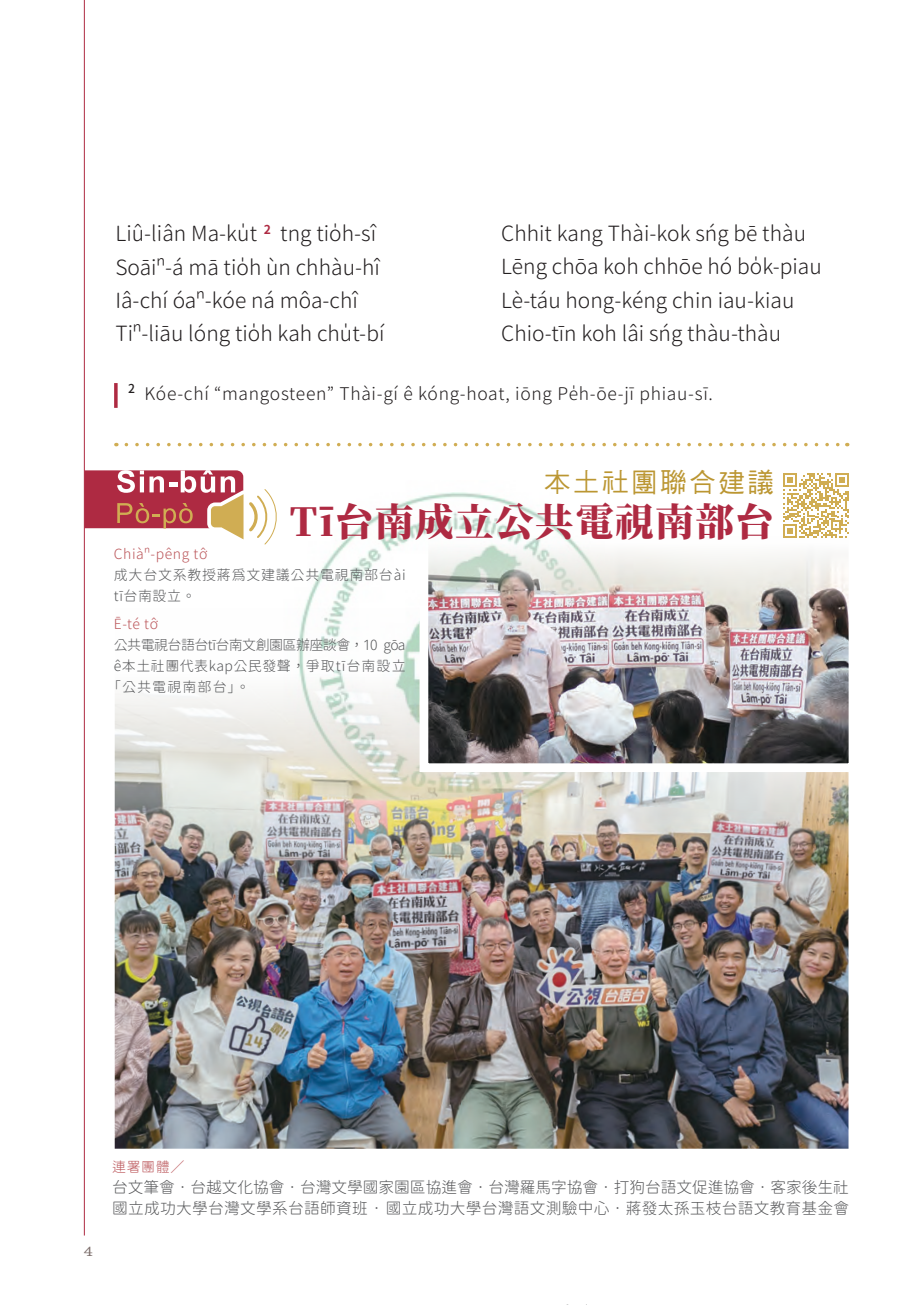
<style>
.page{position:relative;width:918px;height:1305px;background:#fff}
.page>*{position:absolute;margin:0;border:0;box-sizing:border-box;transform-origin:0 0}
.t1{font:38.5px "Gen Yo Min TW H";letter-spacing:.04em;color:#ae2a42}
.t2{font:26.43px "DF Hei Md HK BF";letter-spacing:.1em;color:#bb9632}
.t3{font:21px/33.2px "Gen Sen Rounded TW L";color:#231f20}
.t4{font:17.5px "Gen Sen Rounded TW L";letter-spacing:.04em;color:#231f20}
.t5{font:15.75px/21px "Gen Sen Rounded TW L";letter-spacing:.015em;color:#57585a}
.t6{font:300 14.88px "Clarendon BT";color:#7d6f6c}
.t7{font:14px/21px "Gen Sen Rounded TW L";letter-spacing:.05em;color:#57585a}
.t8{font:14px "Gen Sen Rounded TW L";letter-spacing:.04em;color:#bb565a}
</style>
<div class="page">
<img style="left:305px;top:492px;width:254px;height:116px">
<hr style="left:84px;top:0;width:1px;height:1235px;background:#ae2a42">
<img style="left:115px;top:608px;width:733px;height:540px">
<svg style="left:114px;top:383px;width:4px;height:25px"></svg>
<svg style="left:126px;top:443px;width:714px;height:3px"></svg>
<img style="left:429px;top:538px;width:418px;height:224px">
<div style="left:419px;top:528px;width:438px;height:244px;border:9px solid #fff"></div>
<svg style="left:782px;top:473px;width:66px;height:65px"></svg>
<svg style="left:84px;top:470px;width:192px;height:74px"></svg>
<p class="t3" style="left:501px;top:217px;width:322px">Chhit kang Thài-kok sńg bē thàu<br>Lēng chōa koh chhōe hó bo̍k-piau<br>Lè-táu hong-kéng chin iau-kiau<br>Chio-tīn koh lâi sńg thàu-thàu</p>
<p class="t3" style="left:115px;top:217px;width:271px">Liû-liân Ma-ku̍t <sup>2</sup> tng tio̍h-sî<br>Soāiⁿ-á mā tio̍h ùn chhàu-hî<br>Iâ-chí óaⁿ-kóe ná môa-chî<br>Tiⁿ-liāu lóng tio̍h kah chu̍t-bí</p>
<p class="t4" style="left:128px;top:384px;width:586px"><sup>2</sup> Kóe-chí “mangosteen” Thài-gí ê kóng-hoat, iōng Pe̍h-ōe-jī phiau-sī.</p>
<p class="t2" style="left:544px;top:469px;width:232px">本土社團聯合建議</p>
<h1 class="t1" style="left:290px;top:500px;width:486px">Tī台南成立公共電視南部台</h1>
<p class="t8" style="left:114px;top:546px;width:95px">Chiàⁿ-pêng tô͘</p>
<p class="t7" style="left:114px;top:565px;width:293px">成大台文系教授蔣為文建議公共電視南部台ài tī台南設立。</p>
<p class="t8" style="left:114px;top:616px;width:46px">Ē-té tô͘</p>
<p class="t7" style="left:114px;top:635px;width:293px;text-align:justify">公共電視台語台tī台南文創園區辦座談會，10 gōa ê本土社團代表kap公民發聲，爭取tī台南設立「公共電視南部台」。</p>
<p class="t6" style="left:84px;top:1241px;width:11px">4</p>
<p class="t8" style="left:112px;top:1159px;width:74px">連署團體／</p>
<p class="t5" style="left:112px;top:1177px;width:739px">台文筆會‧台越文化協會‧台灣文學國家園區協進會‧台灣羅馬字協會‧打狗台語文促進協會‧客家後生社國立成功大學台灣文學系台語師資班‧國立成功大學台灣語文測驗中心‧蔣發太孫玉枝台語文教育基金會</p>
</div>
